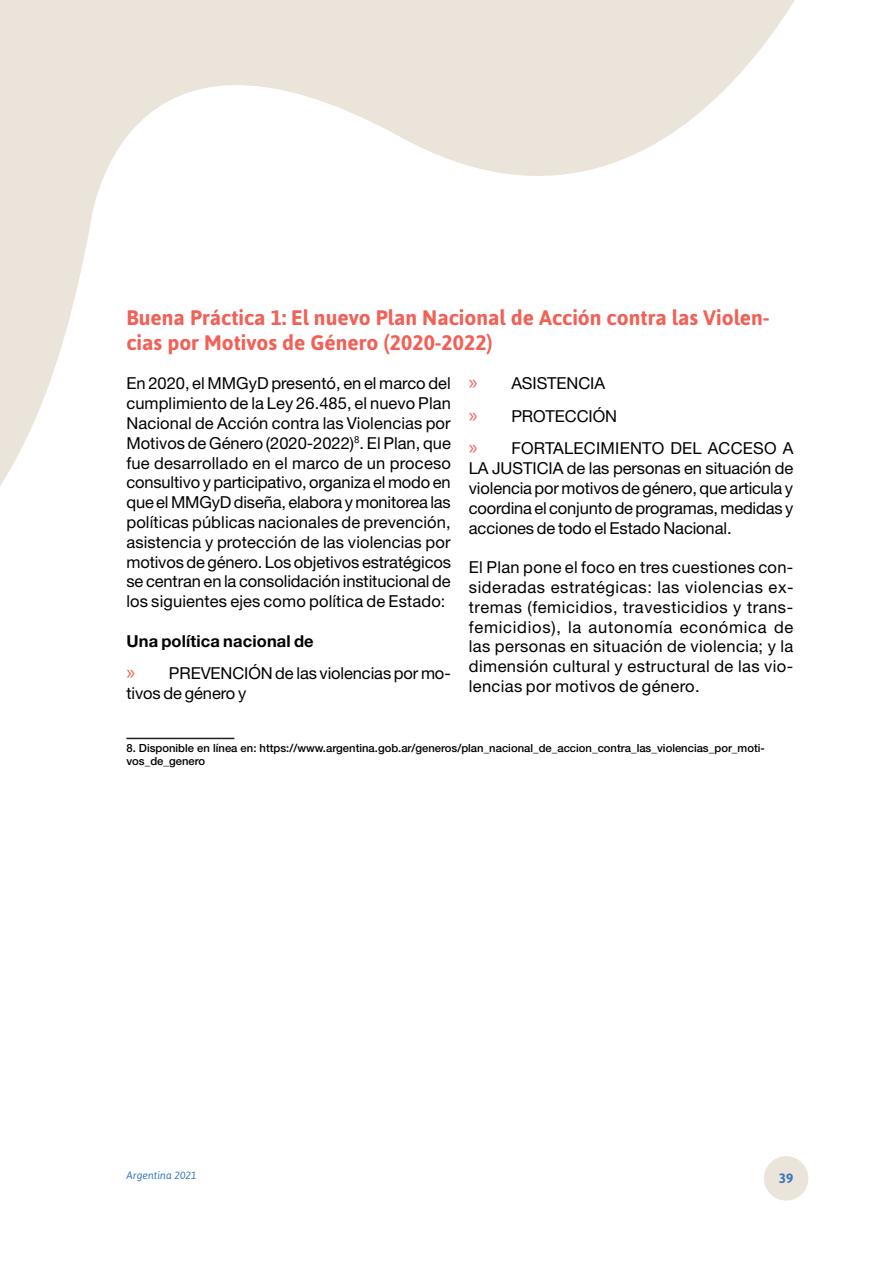
<style>
.page{position:relative;width:893px;height:1263px;background:#fff}
.page>*{position:absolute;margin:0;border:0;box-sizing:border-box;transform-origin:0 0}
.t1{font:700 21px/25.2px "Asap";color:#f16157}
.t2{font:16.5px/19.8px "Helvetica Neue";letter-spacing:-.005em;color:#000;text-align:justify}
.t3{font:700 13.5px "Asap";color:#3976bc}
.t4{font:500 11.25px/13.5px "Helvetica Neue";color:#000}
.t5{font:italic 10.5px "Asap";color:#3976bc}
.s1{font-weight:700}
.s2{font-family:"Myriad Pro";font-size:21px;color:#f16157}
</style>
<div class="page">
<div style="left:764px;top:1156px;width:44px;height:44px;background:#ebe4da;border-radius:50%"></div>
<svg style="left:0;top:0;width:795px;height:486px"></svg>
<hr style="left:126px;top:738px;width:108px;height:1px;background:#231f20">
<p class="t1" style="left:126px;top:304px;width:645px">Buena Práctica 1: El nuevo Plan Nacional de Acción contra las Violen&shy;cias por Motivos de Género (2020-2022)</p>
<p class="t2" style="left:126px;top:373px;width:326px">En 2020, el MMGyD presentó, en el marco del cumplimiento de la Ley 26.485, el nuevo Plan Nacional de Acción contra las Violencias por Motivos de Género (2020-2022)<sup>8</sup>. El Plan, que fue desarrollado en el marco de un proceso consultivo y participativo, organiza el modo en que el MMGyD diseña, elabora y monitorea las políticas públicas nacionales de prevención, asistencia y protección de las violencias por motivos de género. Los objetivos estratégicos se centran en la consolidación institucional de los siguientes ejes como política de Estado:</p>
<p class="t2" style="left:126px;top:624px;width:326px;line-height:32.5px"><span class="s1">Una política nacional de<br></span><span class="s2">»</span> PREVENCIÓN de las violencias por mo-</p>
<p class="t2" style="left:126px;top:683px;width:121px">tivos de género y</p>
<p class="t2" style="left:469px;top:367px;width:326px;line-height:32.5px;text-align:left"><span class="s2">»</span> ASISTENCIA<br><span class="s2">»</span> PROTECCIÓN<br><span class="s2">»</span> FORTALECIMIENTO DEL ACCESO A</p>
<p class="t2" style="left:469px;top:458px;width:326px">LA JUSTICIA de las personas en situación de violencia por motivos de género, que articula y coordina el conjunto de programas, medidas y acciones de todo el Estado Nacional.</p>
<p class="t2" style="left:469px;top:557px;width:326px">El Plan pone el foco en tres cuestiones con&shy;sideradas estratégicas: las violencias ex&shy;tremas (femicidios, travesticidios y trans&shy;femicidios), la autonomía económica de las personas en situación de violencia; y la dimensión cultural y estructural de las vio&shy;lencias por motivos de género.</p>
<p class="t4" style="left:126px;top:741px;width:640px">8. Disponible en línea en: https://www.argentina.gob.ar/generos/plan_nacional_de_accion_contra_las_violencias_por_moti&shy;vos_de_genero</p>
<p class="t5" style="left:126px;top:1169px;width:72px">Argentina 2021</p>
<p class="t3" style="left:779px;top:1169px;width:16px">39</p>
</div>
